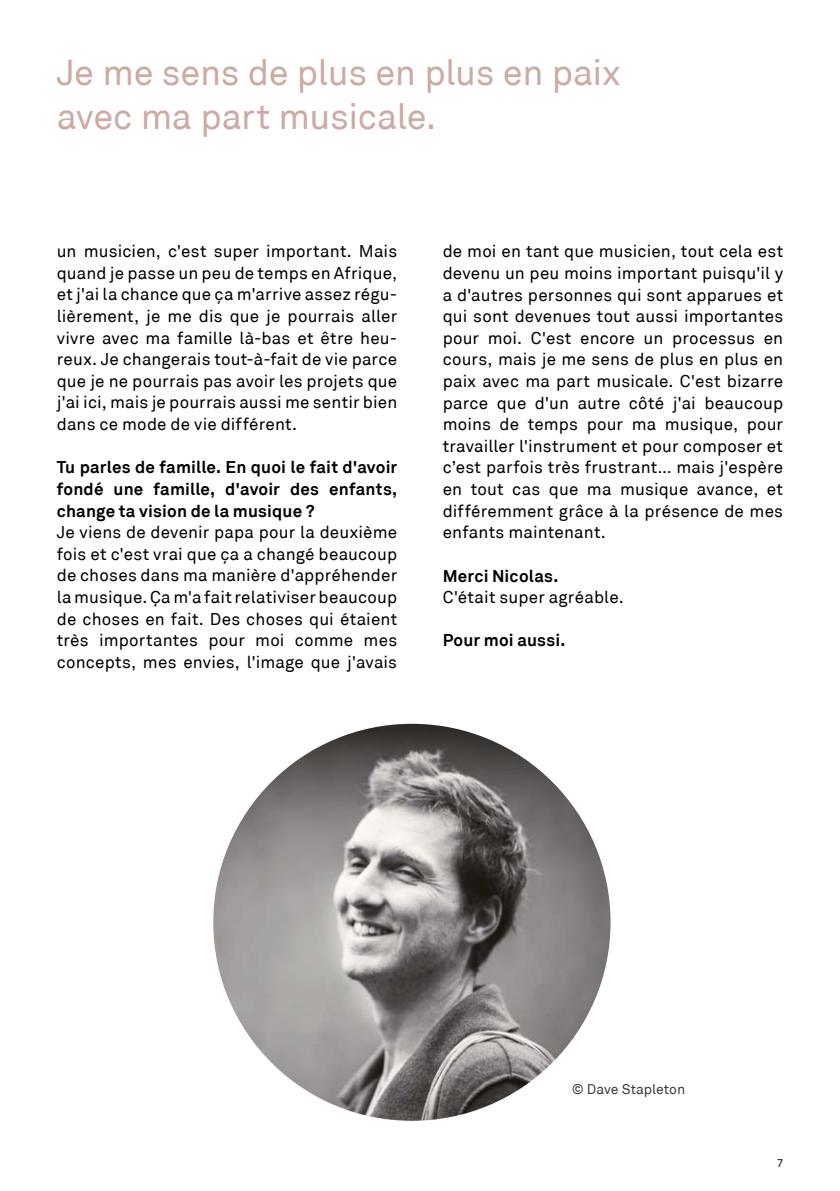
<style>
.page{position:relative;width:840px;height:1191px;background:#fff}
.page>*{position:absolute;margin:0;border:0;box-sizing:border-box;transform-origin:0 0}
.t1{font:36px/44px "Akkurat";letter-spacing:-.01em;color:#ccaba3}
.t2{font:17px/21.6px "Akkurat";letter-spacing:.01em;color:#000;text-align:justify}
.t3{font:700 17px/21.6px "Akkurat";letter-spacing:.01em;color:#000;text-align:justify}
.t4{font:14px "Akkurat";color:#000}
.t5{font:11px "Akkurat";color:#000}
</style>
<div class="page">
<img style="left:213px;top:724px;width:397px;height:396px;border-radius:198px">
<h1 class="t1" style="left:57px;top:51px;width:564px">Je me sens de plus en plus en paix avec ma part musicale.</h1>
<p class="t2" style="left:57px;top:241px;width:342px">un musicien, c'est super important. Mais quand je passe un peu de temps en Afrique, et j'ai la chance que ça m'arrive assez régu&shy;lièrement, je me dis que je pourrais aller vivre avec ma famille là-bas et être heu&shy;reux. Je changerais tout-à-fait de vie parce que je ne pourrais pas avoir les projets que j'ai ici, mais je pourrais aussi me sentir bien dans ce mode de vie différent.</p>
<p class="t3" style="left:57px;top:456px;width:342px">Tu parles de famille. En quoi le fait d'avoir fondé une famille, d'avoir des enfants, change ta vision de la musique ?</p>
<p class="t2" style="left:57px;top:522px;width:342px">Je viens de devenir papa pour la deuxième fois et c'est vrai que ça a changé beaucoup de choses dans ma manière d'appréhender la musique. Ça m'a fait relativiser beaucoup de choses en fait. Des choses qui étaient très importantes pour moi comme mes concepts, mes envies, l'image que j'avais</p>
<p class="t2" style="left:442px;top:241px;width:342px">de moi en tant que musicien, tout cela est devenu un peu moins important puisqu'il y a d'autres personnes qui sont apparues et qui sont devenues tout aussi importantes pour moi. C'est encore un processus en cours, mais je me sens de plus en plus en paix avec ma part musicale. C'est bizarre parce que d'un autre côté j'ai beaucoup moins de temps pour ma musique, pour travailler l'instrument et pour composer et c’est parfois très frustrant… mais j'espère en tout cas que ma musique avance, et différemment grâce à la présence de mes enfants maintenant.</p>
<p class="t3" style="left:442px;top:565px;width:117px">Merci Nicolas.</p>
<p class="t2" style="left:442px;top:587px;width:182px">C'était super agréable.</p>
<p class="t3" style="left:442px;top:629px;width:124px">Pour moi aussi.</p>
<p class="t4" style="left:571px;top:1081px;width:115px">© Dave Stapleton</p>
<p class="t5" style="left:776px;top:1156px;width:8px">7</p>
</div>
